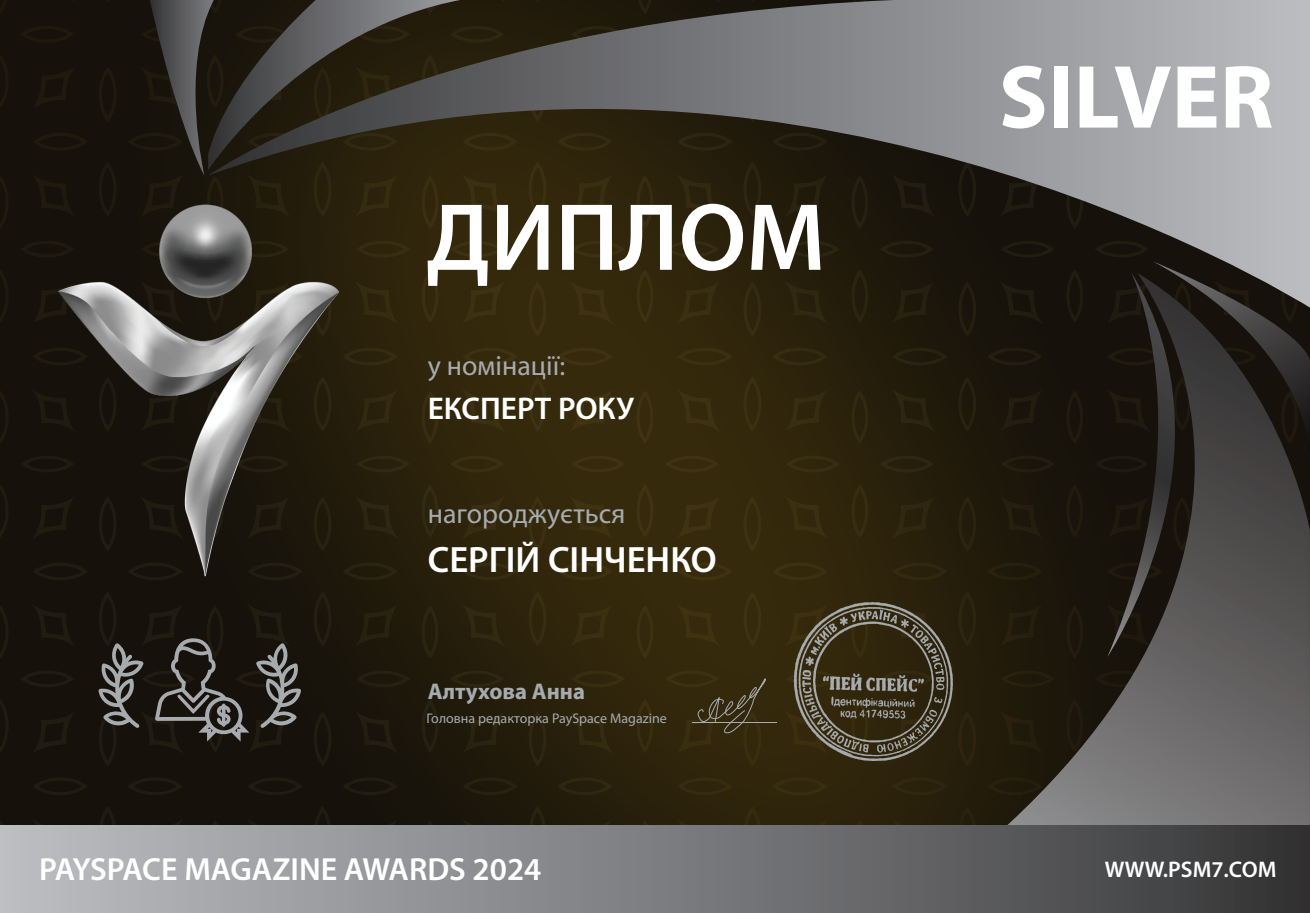
<style>
.page{position:relative;width:1310px;height:913px;background:#fff}
.page>*{position:absolute;margin:0;border:0;box-sizing:border-box;transform-origin:0 0}
.t1{font:600 96.25px "Myriad Pro";color:#fff}
.t2{font:600 36.75px "Myriad Pro";color:#fff}
.t3{font:600 32.02px "Myriad Pro";color:#fff}
.t4{font:600 31.5px "Myriad Pro";color:#fff}
.t5{font:28px "Myriad Pro";color:#a6abaf}
.t6{font:700 22.75px "Myriad Pro";color:#a6abaf}
.t7{font:600 22.57px "Myriad Pro";color:#fff}
.t8{font:14px "Myriad Pro";color:#a6abaf}
</style>
<div class="page">
<svg style="left:33px;top:67px;width:15px;height:42px"></svg>
<svg style="left:32px;top:712px;width:16px;height:41px"></svg>
<svg style="left:32px;top:818px;width:16px;height:8px"></svg>
<svg style="left:32px;top:0;width:16px;height:3px"></svg>
<svg style="left:33px;top:773px;width:15px;height:26px"></svg>
<svg style="left:0;top:820px;width:13px;height:6px"></svg>
<svg style="left:0;top:654px;width:12px;height:5px"></svg>
<svg style="left:0;top:0;width:13px;height:14px"></svg>
<svg style="left:0;top:699px;width:12px;height:54px"></svg>
<svg style="left:0;top:54px;width:12px;height:54px"></svg>
<svg style="left:20px;top:666px;width:28px;height:24px"></svg>
<svg style="left:20px;top:23px;width:28px;height:24px"></svg>
<img style="left:48px;top:0;width:945px;height:826px">
<svg style="left:665px;top:667px;width:101px;height:99px;background:#372d12"></svg>
<hr style="left:692px;top:722px;width:85px;height:1px;background:#a6abaf">
<svg style="left:94px;top:654px;width:207px;height:112px;background:#312f2a"></svg>
<svg style="left:431px;top:0;width:879px;height:308px;background:#56534a"></svg>
<svg style="left:993px;top:273px;width:317px;height:553px;background:#413d37"></svg>
<svg style="left:1107px;top:477px;width:135px;height:180px;background:#3a3633"></svg>
<svg style="left:1094px;top:237px;width:216px;height:240px;background:#312e2a"></svg>
<svg style="left:128px;top:0;width:389px;height:229px;background:#373227"></svg>
<div style="left:0;top:826px;width:1310px;height:87px;background:linear-gradient(to right,#bec0c4,#373739)"></div>
<img style="left:0;top:115px;width:431px;height:539px">
<svg style="left:987px;top:66px;width:57px;height:88px"></svg>
<div style="left:1053px;top:67px;width:14px;height:61px;background:#fff"></div>
<svg style="left:1062px;top:54px;width:239px;height:100px"></svg>
<img style="left:772px;top:549px;width:209px;height:284px">
<h1 class="t1" style="left:426px;top:176px;width:401px">ДИПЛОМ</h1>
<h3 class="t5" style="left:428px;top:348px;width:139px">у номінації:</h3>
<h3 class="t4" style="left:428px;top:389px;width:208px">ЕКСПЕРТ РОКУ</h3>
<h3 class="t5" style="left:428px;top:496px;width:199px">нагороджується</h3>
<h2 class="t2" style="left:428px;top:536px;width:290px">СЕРГІЙ СІНЧЕНКО</h2>
<h3 class="t6" style="left:428px;top:676px;width:159px">Алтухова Анна</h3>
<p class="t8" style="left:426px;top:709px;width:242px">Головна редакторка PaySpace Magazine</p>
<h3 class="t3" style="left:39px;top:848px;width:504px">PAYSPACE MAGAZINE AWARDS 2024</h3>
<h3 class="t7" style="left:1105px;top:855px;width:173px">WWW.PSM7.COM</h3>
</div>
